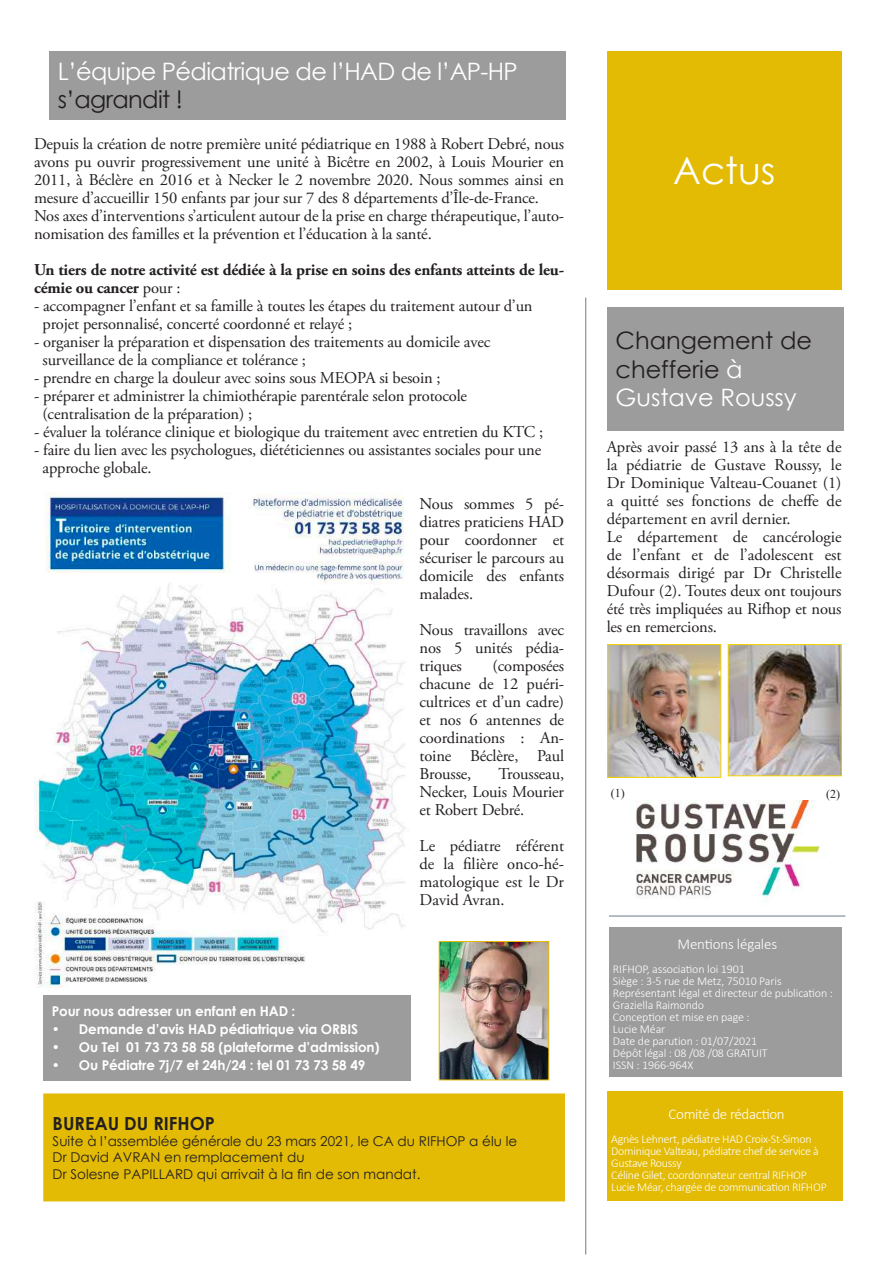
<style>
.page{position:relative;width:893px;height:1263px;background:#fff}
.page>*{position:absolute;margin:0;border:0;box-sizing:border-box;transform-origin:0 0}
.t1{font:37.5px "Century Gothic";color:#fff}
.t2{font:24px "Century Gothic";letter-spacing:-.025em;color:#fff}
.t3{font:24px/28.8px "Century Gothic";color:#231f20}
.t4{font:24px "Century Gothic";letter-spacing:-.025em;color:#231f20}
.t5{font:700 18px "Century Gothic";color:#231f20}
.t6{font:16.5px/18px "Adobe Garamond Pro";letter-spacing:-.01em;color:#231f20}
.t7{font:700 16.5px/18px "Adobe Garamond Pro";letter-spacing:-.01em;color:#231f20}
.t8{font:300 15px "Calibri";letter-spacing:-.025em;color:#fff}
.t9{font:700 13.5px "Century Gothic";letter-spacing:-.01em;color:#fff}
.t10{font:13.5px/16.2px "Century Gothic";color:#231f20}
.t11{font:300 12px/12px "Calibri";letter-spacing:-.02em;color:#fff}
.t12{font:12px "Times New Roman";color:#231f20}
.s1{font-weight:400}
.s2{color:#fff}
</style>
<div class="page">
<img style="left:635px;top:801px;width:186px;height:101px">
<img style="left:35px;top:492px;width:370px;height:496px">
<hr style="left:585px;top:298px;width:1px;height:956px;background:#6e798b">
<hr style="left:609px;top:916px;width:236px;height:1px;background:#6e798b">
<div style="left:607px;top:51px;width:235px;height:238px;background:#e3bb05"></div>
<img style="left:730px;top:646px;width:110px;height:128px">
<div style="left:728px;top:644px;width:114px;height:132px;border:1px solid #f5d500"></div>
<img style="left:609px;top:646px;width:110px;height:130px">
<div style="left:607px;top:644px;width:114px;height:134px;border:1px solid #f5d500"></div>
<div style="left:609px;top:927px;width:233px;height:150px;background:#9c9c9c"></div>
<div style="left:607px;top:1091px;width:235px;height:110px;background:#e3bb05"></div>
<div style="left:49px;top:51px;width:517px;height:68px;background:#9c9c9c"></div>
<div style="left:607px;top:307px;width:236px;height:123px;background:#9c9c9c"></div>
<div style="left:43px;top:995px;width:368px;height:85px;background:#9c9c9c"></div>
<img style="left:441px;top:943px;width:106px;height:135px">
<div style="left:439px;top:941px;width:110px;height:139px;border:1px solid #e3bb05"></div>
<div style="left:44px;top:1094px;width:520px;height:107px;background:#e3bb05"></div>
<div style="left:43px;top:1093px;width:522px;height:108px;border:1px solid #e3bb05"></div>
<h2 class="t2" style="left:58px;top:54px;width:461px">L’équipe Pédiatrique de l’HAD de l’AP-HP</h2>
<h2 class="t4" style="left:58px;top:83px;width:127px">s’agrandit !</h2>
<p class="t6" style="left:34px;top:135px;width:532px">Depuis la création de notre première unité pédiatrique en 1988 à Robert Debré, nous avons pu ouvrir progressivement une unité à Bicêtre en 2002, à Louis Mourier en 2011, à Béclère en 2016 et à Necker le 2 novembre 2020. Nous sommes ainsi en mesure d’accueillir 150 enfants par jour sur 7 des 8 départements d’Île-de-France.<br>Nos axes d’interventions s’articulent autour de la prise en charge thérapeutique, l’auto&shy;nomisation des familles et la prévention et l’éducation à la santé.</p>
<p class="t7" style="left:34px;top:261px;width:532px">Un tiers de notre activité est dédiée à la prise en soins des enfants atteints de leu&shy;cémie ou cancer <span class="s1">pour :</span></p>
<p class="t6" style="left:43px;top:297px;width:492px;text-indent:-8px">- accompagner l’enfant et sa famille à toutes les étapes du traitement autour d’un projet personnalisé, concerté coordonné et relayé ;</p>
<p class="t6" style="left:43px;top:333px;width:449px;text-indent:-8px">- organiser la préparation et dispensation des traitements au domicile avec surveillance de la compliance et tolérance ;</p>
<p class="t6" style="left:34px;top:369px;width:408px">- prendre en charge la douleur avec soins sous MEOPA si besoin ;</p>
<p class="t6" style="left:43px;top:387px;width:426px;text-indent:-8px">- préparer et administrer la chimiothérapie parentérale selon protocole (centralisation de la préparation) ;</p>
<p class="t6" style="left:34px;top:423px;width:511px">- évaluer la tolérance clinique et biologique du traitement avec entretien du KTC ;</p>
<p class="t6" style="left:43px;top:441px;width:500px;text-indent:-8px">- faire du lien avec les psychologues, diététiciennes ou assistantes sociales pour une approche globale.</p>
<p class="t6" style="left:420px;top:495px;width:146px;text-align:justify">Nous sommes 5 pé&shy;diatres praticiens HAD pour coordonner et sécuriser le parcours au domicile des enfants malades.</p>
<p class="t6" style="left:420px;top:621px;width:146px;text-align:justify">Nous travaillons avec nos 5 unités pédia&shy;triques</p>
<p class="t6" style="left:420px;top:657px;width:146px;text-align:justify;text-indent:73px">(composées chacune de 12 puéri&shy;cultrices et d’un cadre) et nos 6 antennes de coordinations : An&shy;toine Béclère, Paul Brousse,</p>
<p class="t6" style="left:420px;top:765px;width:146px;text-align:justify;text-indent:79px">Trousseau, Necker, Louis Mourier et Robert Debré.</p>
<p class="t6" style="left:420px;top:837px;width:146px;text-align:justify">Le pédiatre référent de la filière onco-hé&shy;matologique est le Dr David Avran.</p>
<p class="t9" style="left:52px;top:1000px;width:245px">Pour nous adresser un enfant en HAD :</p>
<p class="t9" style="left:52px;top:1018px;width:308px">• Demande d’avis HAD pédiatrique via ORBIS</p>
<p class="t9" style="left:52px;top:1036px;width:329px">• Ou Tel 01 73 73 58 58 (plateforme d’admission)</p>
<p class="t9" style="left:52px;top:1054px;width:315px">• Ou Pédiatre 7j/7 et 24h/24 : tel 01 73 73 58 49</p>
<p class="t5" style="left:53px;top:1110px;width:164px">BUREAU DU RIFHOP</p>
<p class="t10" style="left:53px;top:1133px;width:466px">Suite à l’assemblée générale du 23 mars 2021, le CA du RIFHOP a élu le<br>Dr David AVRAN en remplacement du<br>Dr Solesne PAPILLARD qui arrivait à la fin de son mandat.</p>
<h1 class="t1" style="left:673px;top:144px;width:104px">Actus</h1>
<h2 class="t3" style="left:615px;top:325px;width:198px">Changement de chefferie <span class="s2">à<br>Gustave Roussy</span></h2>
<p class="t6" style="left:607px;top:438px;width:236px">Après avoir passé 13 ans à la tête de la pédiatrie de Gustave Roussy, le<br>Dr Dominique Valteau-Couanet (1) a quitté ses fonctions de cheffe de département en avril dernier.<br>Le département de cancérologie de l’enfant et de l’adolescent est désormais dirigé par Dr Christelle<br>Dufour (2). Toutes deux ont toujours été très impliquées au Rifhop et nous les en remercions.</p>
<p class="t12" style="left:611px;top:784px;width:15px">(1)</p>
<p class="t12" style="left:826px;top:785px;width:15px">(2)</p>
<p class="t8" style="left:677px;top:934px;width:101px">Mentions légales</p>
<p class="t11" style="left:613px;top:963px;width:221px">RIFHOP, association loi 1901<br>Siège : 3-5 rue de Metz, 75010 Paris<br>Représentant légal et directeur de publication :<br>Graziella Raimondo<br>Conception et mise en page :<br>Lucie Méar<br>Date de parution : 01/07/2021<br>Dépôt légal : 08 /08 /08 GRATUIT<br>ISSN : 1966-964X</p>
<p class="t8" style="left:669px;top:1105px;width:118px">Comité de rédaction</p>
<p class="t11" style="left:611px;top:1133px;width:217px">Agnès Lehnert, pédiatre HAD Croix-St-Simon Dominique Valteau, pédiatre chef de service à Gustave Roussy<br>Céline Gilet, coordonnateur central RIFHOP Lucie Méar, chargée de communication RIFHOP</p>
</div>
